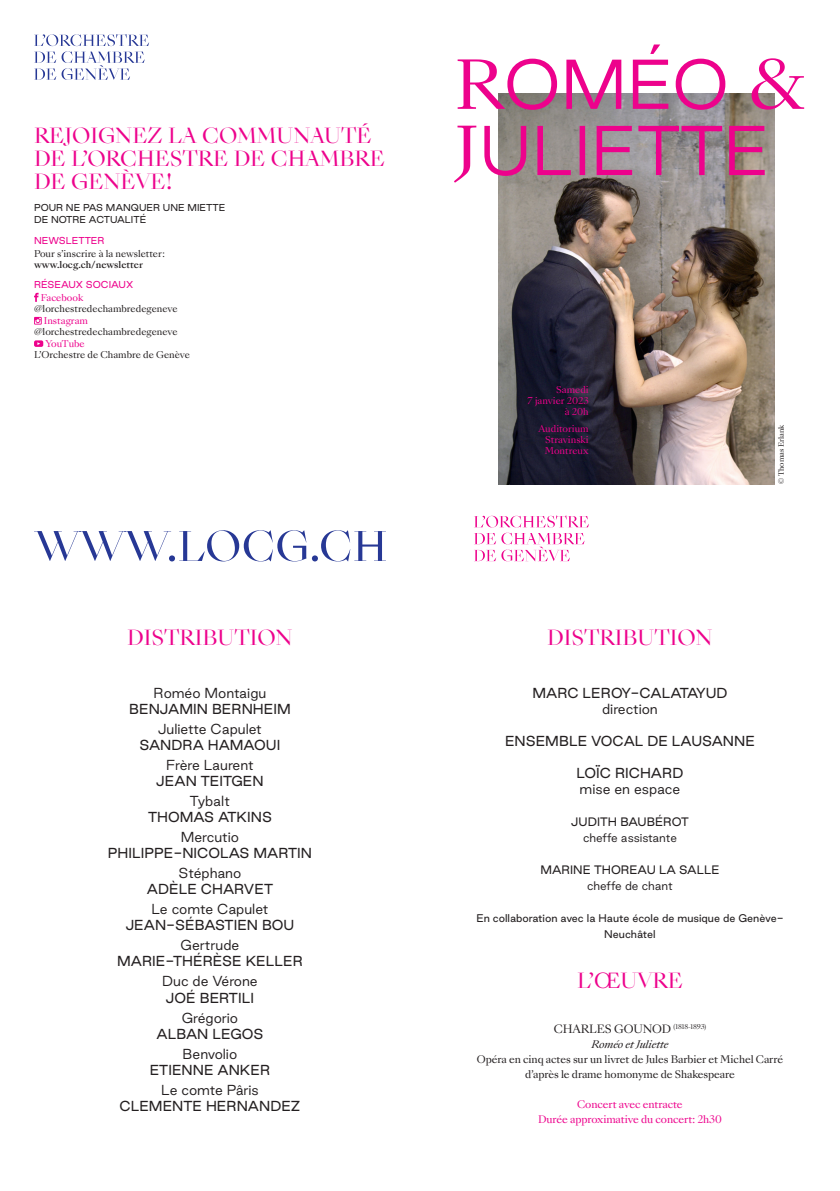
<style>
.page{position:relative;width:840px;height:1191px;background:#fff}
.page>*{position:absolute;margin:0;border:0;box-sizing:border-box;transform-origin:0 0}
.t1{font:20px/23px "Sang Bleu Empire";color:#ed028c}
.t2{font:13px "Good Sans";color:#231f20}
.t3{font:300 13px "Good Sans";color:#231f20}
.t4{font:11px "Good Sans";color:#231f20}
.t5{font:300 11px "Good Sans";letter-spacing:-.005em;color:#231f20}
.t6{font:11px "Sang Bleu Kingdom";letter-spacing:-.01em;color:#231f20}
.t7{font:10px/15px "Sang Bleu Kingdom";letter-spacing:-.01em;color:#231f20;text-align:center}
.t8{font:10px/16px "Good Sans";color:#231f20;text-align:center}
.t9{font:10px/15px "Sang Bleu Kingdom";letter-spacing:-.01em;color:#ed028c;text-align:center}
.t10{font:italic 10px "Sang Bleu Kingdom";letter-spacing:-.01em;color:#231f20}
.t11{font:9px "Sang Bleu Kingdom";color:#231f20}
.t12{font:9px/11px "Sang Bleu Kingdom";color:#ed028c;text-align:right}
.t13{font:9px/12px "Good Sans";color:#231f20}
.t14{font:9px "Good Sans";color:#ed028c}
.t15{font:500 9px "Sang Bleu Kingdom";color:#231f20}
.t16{font:7px "Sang Bleu Kingdom";color:#231f20}
.s1{font-family:"Sang Bleu Kingdom"}
</style>
<div class="page">
<svg style="left:34px;top:293px;width:5px;height:9px"></svg>
<svg style="left:34px;top:317px;width:8px;height:7px"></svg>
<svg style="left:34px;top:340px;width:9px;height:7px"></svg>
<img style="left:498px;top:110px;width:276px;height:374px">
<svg style="left:454px;top:126px;width:310px;height:57px"></svg>
<svg style="left:457px;top:44px;width:346px;height:66px"></svg>
<svg style="left:474px;top:533px;width:110px;height:28px"></svg>
<svg style="left:474px;top:515px;width:114px;height:12px"></svg>
<svg style="left:34px;top:34px;width:115px;height:46px"></svg>
<svg style="left:34px;top:530px;width:352px;height:31px"></svg>
<h1 class="t1" style="left:34px;top:125px;width:352px">REJOIGNEZ LA COMMUNAUTÉ<br>DE L’ORCHESTRE DE CHAMBRE<br>DE GENÈVE !</h1>
<p class="t13" style="left:34px;top:201px;width:193px">POUR NE PAS MANQUER UNE MIETTE<br>DE NOTRE ACTUALITÉ</p>
<p class="t14" style="left:34px;top:234px;width:72px">NEWSLETTER</p>
<p class="t11" style="left:34px;top:247px;width:132px">Pour s’inscrire à la newsletter :</p>
<p class="t15" style="left:34px;top:259px;width:110px">www.locg.ch/newsletter</p>
<p class="t14" style="left:34px;top:278px;width:101px">RÉSEAUX SOCIAUX</p>
<p class="t12" style="left:41px;top:292px;width:44px">Facebook</p>
<p class="t11" style="left:34px;top:303px;width:145px">@lorchestredechambredegeneve</p>
<p class="t12" style="left:44px;top:315px;width:46px">Instagram</p>
<p class="t11" style="left:34px;top:326px;width:145px">@lorchestredechambredegeneve</p>
<p class="t12" style="left:45px;top:338px;width:41px">YouTube</p>
<p class="t11" style="left:34px;top:349px;width:157px">L’Orchestre de Chambre de Genève</p>
<p class="t12" style="left:527px;top:384px;width:63px">Samedi<br>7 janvier 2023 à 20h</p>
<p class="t12" style="left:544px;top:423px;width:45px;text-align:justify;text-indent:-6px">Auditorium Stravinski Montreux</p>
<h1 class="t1" style="left:127px;top:627px;width:167px">DISTRIBUTION</h1>
<h1 class="t1" style="left:547px;top:627px;width:167px">DISTRIBUTION</h1>
<p class="t16" style="left:775px;top:484px;width:61px;rotate:-90deg">© Thomas Erlank</p>
<p class="t3" style="left:153px;top:684px;width:114px">Roméo Montaigu</p>
<p class="t2" style="left:129px;top:700px;width:163px">BENJAMIN BERNHEIM</p>
<p class="t3" style="left:158px;top:720px;width:105px">Juliette Capulet</p>
<p class="t2" style="left:139px;top:736px;width:142px">SANDRA HAMAOUI</p>
<p class="t3" style="left:166px;top:756px;width:89px">Frère Laurent</p>
<p class="t2" style="left:156px;top:772px;width:109px">JEAN TEITGEN</p>
<p class="t3" style="left:190px;top:792px;width:42px">Tybalt</p>
<p class="t2" style="left:148px;top:808px;width:125px">THOMAS ATKINS</p>
<p class="t3" style="left:181px;top:828px;width:60px">Mercutio</p>
<p class="t2" style="left:108px;top:844px;width:206px">PHILIPPE-NICOLAS MARTIN</p>
<p class="t3" style="left:178px;top:864px;width:64px">Stéphano</p>
<p class="t2" style="left:147px;top:880px;width:128px">ADÈLE CHARVET</p>
<p class="t3" style="left:151px;top:900px;width:119px">Le comte Capulet</p>
<p class="t2" style="left:126px;top:916px;width:170px">JEAN-SÉBASTIEN BOU</p>
<p class="t3" style="left:180px;top:936px;width:60px">Gertrude</p>
<p class="t2" style="left:117px;top:952px;width:187px">MARIE-THÉRÈSE KELLER</p>
<p class="t3" style="left:162px;top:972px;width:97px">Duc de Vérone</p>
<p class="t2" style="left:166px;top:988px;width:89px">JOÉ BERTILI</p>
<p class="t3" style="left:182px;top:1008px;width:58px">Grégorio</p>
<p class="t2" style="left:156px;top:1024px;width:108px">ALBAN LEGOS</p>
<p class="t3" style="left:182px;top:1044px;width:56px">Benvolio</p>
<p class="t2" style="left:150px;top:1060px;width:122px">ETIENNE ANKER</p>
<p class="t3" style="left:161px;top:1080px;width:99px">Le comte Pâris</p>
<p class="t2" style="left:119px;top:1096px;width:182px">CLEMENTE HERNANDEZ</p>
<p class="t2" style="left:532px;top:684px;width:196px">MARC LEROY-CALATAYUD</p>
<p class="t3" style="left:601px;top:700px;width:57px">direction</p>
<p class="t2" style="left:504px;top:732px;width:251px">ENSEMBLE VOCAL DE LAUSANNE</p>
<p class="t2" style="left:576px;top:764px;width:108px">LOÏC RICHARD</p>
<p class="t3" style="left:579px;top:780px;width:102px">mise en espace</p>
<p class="t4" style="left:571px;top:814px;width:119px">JUDITH BAUBÉROT</p>
<p class="t5" style="left:582px;top:830px;width:95px">cheffe assistante</p>
<p class="t4" style="left:540px;top:862px;width:180px">MARINE THOREAU LA SALLE</p>
<p class="t5" style="left:586px;top:878px;width:87px">cheffe de chant</p>
<p class="t8" style="left:476px;top:910px;width:308px">En collaboration avec la Haute école de musique de Genève-<br>Neuchâtel</p>
<h1 class="t1" style="left:577px;top:969px;width:107px">L’<span class="s1">Œ</span>UVRE</h1>
<p class="t6" style="left:553px;top:1021px;width:154px">CHARLES GOUNOD <sup>(1818-1893)</sup></p>
<p class="t10" style="left:591px;top:1037px;width:78px">Roméo et Juliette</p>
<p class="t7" style="left:476px;top:1052px;width:307px">Opéra en cinq actes sur un livret de Jules Barbier et Michel Carré d’après le drame homonyme de Shakespeare</p>
<p class="t9" style="left:538px;top:1097px;width:185px">Concert avec entracte<br>Durée approximative du concert : 2h30</p>
</div>
